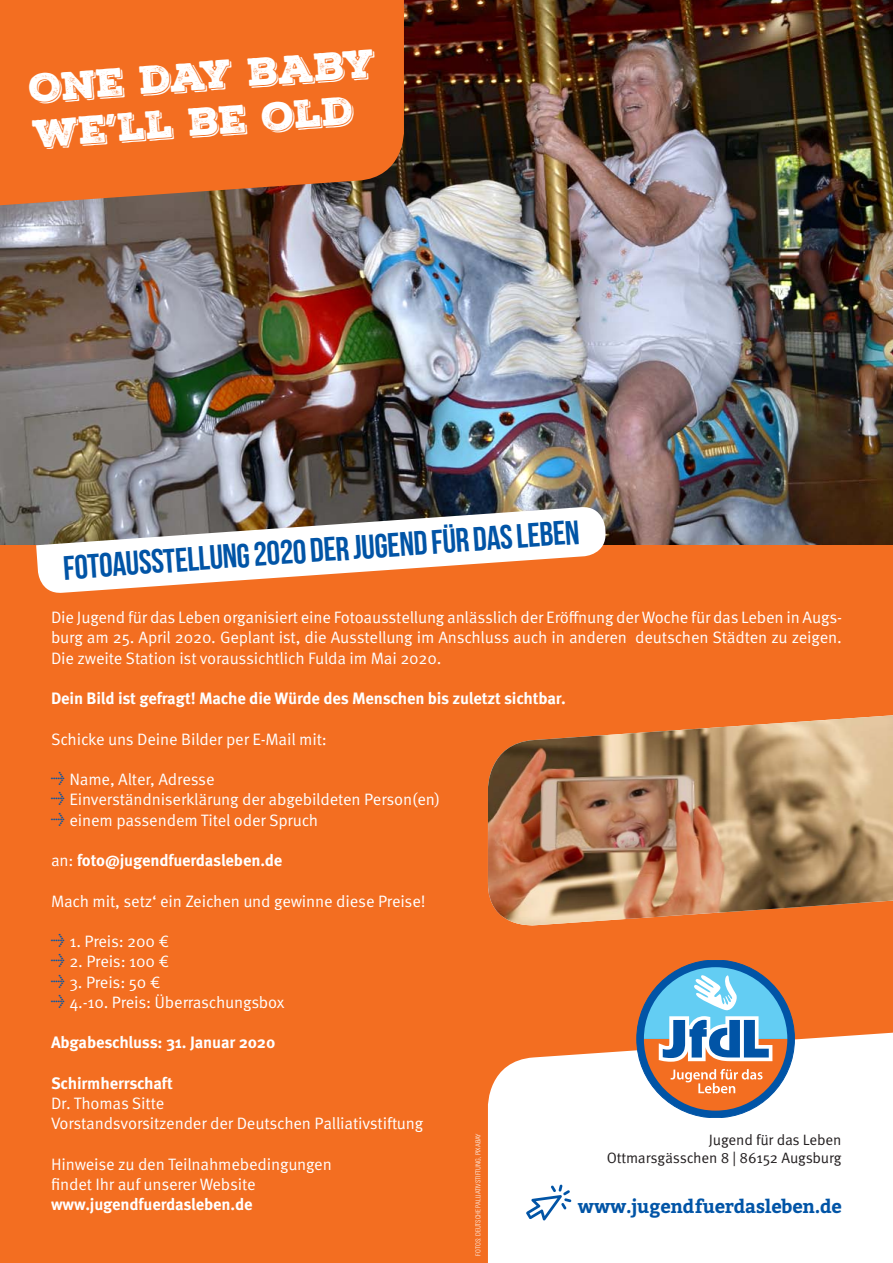
<style>
.page{position:relative;width:893px;height:1263px;background:#fff}
.page>*{position:absolute;margin:0;border:0;box-sizing:border-box;transform-origin:0 0}
.t1{font:38.1px "Nexa Rust Slab Black Shadow 01";color:#fff}
.Fließtext_Meta_9_Pt{font:33.9px "Bebas Neue";color:#0154a6}
.Fließtext_Meta_9_Pt-2{font:700 18.6px "Bitter";letter-spacing:-.01em;color:#0154a6}
.Fließtext_Meta_9_Pt-3{font:16.5px/20.2px "Meta Pro";letter-spacing:-.01em;color:#fff;text-align:justify}
.Fließtext_Meta_9_Pt-4{font:700 16.5px "Meta Pro";letter-spacing:-.01em;color:#fff}
.Fließtext_Meta_9_Pt-5{font:15px "Meta Pro";letter-spacing:-.01em;color:#231f20}
.t2{font:300 condensed 6.75px "Univers";color:#fff}
.s1{font-family:"As Pfeile";color:#0154a6}
.s2{font-weight:400}
</style>
<div class="page">
<img style="left:0;top:0;width:893px;height:546px">
<div style="left:0;top:546px;width:893px;height:717px;background:#f36e21"></div>
<div style="left:488px;top:1032px;width:405px;height:231px;background:#fff"></div>
<img style="left:488px;top:715px;width:405px;height:211px">
<svg style="left:0;top:0;width:404px;height:206px;background:#e86c24"></svg>
<div style="left:637px;top:960px;width:157px;height:158px;background:#0154a6;border:1px solid #0154a6;border-radius:50%"></div>
<svg style="left:644px;top:967px;width:143px;height:143px"></svg>
<svg style="left:36px;top:506px;width:571px;height:87px;fill:#fff"></svg>
<svg style="left:526px;top:1184px;width:45px;height:36px;background:#c5d8ea"></svg>
<p class="t1" style="left:27px;top:62px;width:349px;rotate:-4deg">One day baby</p>
<p class="t1" style="left:31px;top:108px;width:324px;rotate:-4deg">we’ll be old</p>
<p class="Fließtext_Meta_9_Pt" style="left:62px;top:549px;width:519px;rotate:-4deg">FOTOAUSSTELLUNG 2020 DER JUGEND FÜR DAS LEBEN</p>
<p class="Fließtext_Meta_9_Pt-3" style="left:51px;top:608px;width:792px">Die Jugend für das Leben organisiert eine Fotoausstellung anlässlich der Eröffnung der Woche für das Leben in Augs&shy;burg am 25. April 2020. Geplant ist, die Ausstellung im Anschluss auch in anderen deutschen Städten zu zeigen.<br>Die zweite Station ist voraussichtlich Fulda im Mai 2020.</p>
<p class="Fließtext_Meta_9_Pt-4" style="left:51px;top:688px;width:516px">Dein Bild ist gefragt! Mache die Würde des Menschen bis zuletzt sichtbar.</p>
<p class="Fließtext_Meta_9_Pt-3" style="left:51px;top:729px;width:277px">Schicke uns Deine Bilder per E-Mail mit:</p>
<p class="Fließtext_Meta_9_Pt-3" style="left:51px;top:770px;width:165px"><span class="s1">R</span> Name, Alter, Adresse</p>
<p class="Fließtext_Meta_9_Pt-3" style="left:51px;top:790px;width:391px"><span class="s1">R</span> Einverständniserklärung der abgebildeten Person(en)</p>
<p class="Fließtext_Meta_9_Pt-3" style="left:51px;top:810px;width:269px"><span class="s1">R</span> einem passendem Titel oder Spruch</p>
<p class="Fließtext_Meta_9_Pt-4" style="left:51px;top:850px;width:233px"><span class="s2">an:</span> foto@jugendfuerdasleben.de</p>
<p class="Fließtext_Meta_9_Pt-3" style="left:51px;top:891px;width:376px">Mach mit, setz‘ ein Zeichen und gewinne diese Preise!</p>
<p class="Fließtext_Meta_9_Pt-3" style="left:51px;top:932px;width:120px"><span class="s1">R</span> 1. Preis: 200 €</p>
<p class="Fließtext_Meta_9_Pt-3" style="left:51px;top:952px;width:120px"><span class="s1">R</span> 2. Preis: 100 €</p>
<p class="Fließtext_Meta_9_Pt-3" style="left:51px;top:972px;width:111px"><span class="s1">R</span> 3. Preis: 50 €</p>
<p class="Fließtext_Meta_9_Pt-3" style="left:51px;top:992px;width:235px"><span class="s1">R</span> 4.-10. Preis: Überraschungsbox</p>
<p class="Fließtext_Meta_9_Pt-4" style="left:51px;top:1032px;width:226px">Abgabeschluss: 31. Januar 2020</p>
<p class="Fließtext_Meta_9_Pt-4" style="left:51px;top:1073px;width:123px">Schirmherrschaft</p>
<p class="Fließtext_Meta_9_Pt-3" style="left:51px;top:1094px;width:115px">Dr. Thomas Sitte</p>
<p class="Fließtext_Meta_9_Pt-3" style="left:51px;top:1114px;width:374px">Vorstandsvorsitzender der Deutschen Palliativstiftung</p>
<p class="Fließtext_Meta_9_Pt-3" style="left:51px;top:1154px;width:282px">Hinweise zu den Teilnahmebedingungen</p>
<p class="Fließtext_Meta_9_Pt-3" style="left:51px;top:1175px;width:206px">findet Ihr auf unserer Website</p>
<p class="Fließtext_Meta_9_Pt-4" style="left:51px;top:1194px;width:203px">www.jugendfuerdasleben.de</p>
<p class="t2" style="left:474px;top:1255px;width:124px;rotate:-90deg">FOTOS: DEUTSCHE PALLIATIVSTIFTUNG, PIXABAY</p>
<p class="Fließtext_Meta_9_Pt-5" style="left:709px;top:1131px;width:134px">Jugend für das Leben</p>
<p class="Fließtext_Meta_9_Pt-5" style="left:607px;top:1149px;width:236px">Ottmarsgässchen 8 | 86152 Augsburg</p>
<p class="Fließtext_Meta_9_Pt-2" style="left:578px;top:1195px;width:266px">www.jugendfuerdasleben.de</p>
</div>
